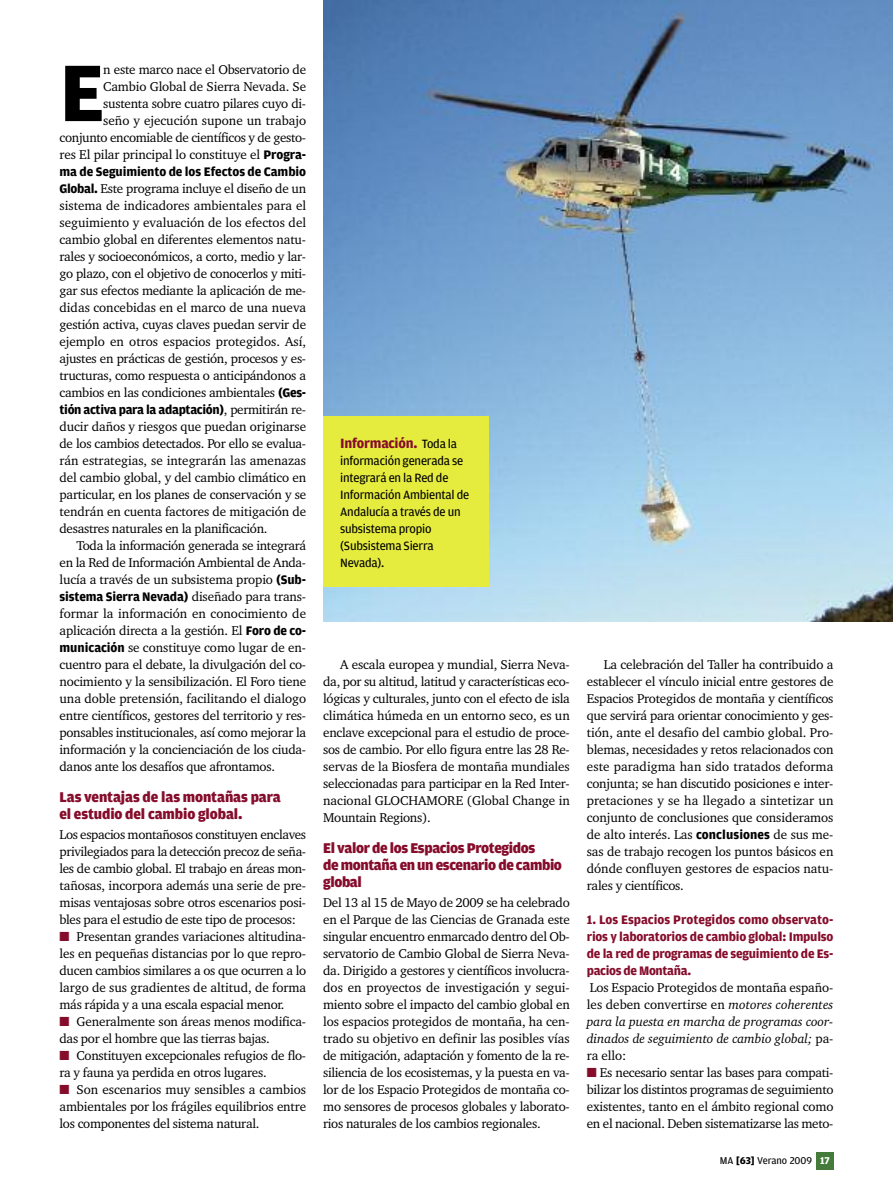
<style>
.page{position:relative;width:893px;height:1191px;background:#fff}
.page>*{position:absolute;margin:0;border:0;box-sizing:border-box;transform-origin:0 0}
.t1{font:700 84.9px "Amplitude";color:#000}
.t2{font:900 15px/17px "Amplitude";letter-spacing:-.025em;color:#850c2b}
.t3{font:900 15px/17px "Amplitude";letter-spacing:-.005em;color:#850c2b}
.t4{font:700 14.25px "Amplitude";letter-spacing:-.02em;color:#850c2b}
.t5{font:13.2px/17px "Charter BT";letter-spacing:-.02em;color:#000;text-align:justify}
.t6{font:italic 13.2px/17px "Charter BT";letter-spacing:-.005em;color:#000;text-align:justify}
.t7{font:700 13.2px/17px "Amplitude";letter-spacing:-.02em;color:#850c2b;text-align:justify}
.t8{font:700 13.2px "Amplitude";letter-spacing:-.01em;color:#000}
.t9{font:12.75px/17px "Amplitude";letter-spacing:-.015em;color:#000}
.t10{font:10.5px "Amplitude";letter-spacing:-.005em;color:#000}
.s1{font-family:"Amplitude";font-weight:700}
.s2{font-family:"Charter BT";font-weight:400}
.s3{color:#850c2b}
.s4{font-weight:400;font-size:12.75px;color:#000}
.s5{font-style:normal}
.s6{font-weight:700}
.s7{font-weight:700;color:#fff}
</style>
<div class="page">
<div style="left:816px;top:1152px;width:17px;height:17px;background:#457b3a"></div>
<img style="left:323px;top:0;width:570px;height:621px">
<div style="left:323px;top:417px;width:166px;height:170px;background:#e6ec3e"></div>
<p class="t5" style="left:60px;top:62px;width:248px;text-align:right">n este marco nace el Observatorio de Cambio Global de Sierra Nevada. Se sustenta sobre cuatro pilares cuyo di-<br>seño y ejecución supone un trabajo conjunto encomiable de científicos y de gesto&shy;res El pilar principal lo constituye el <span class="s1">Progra-</span></p>
<p class="t8" style="left:60px;top:163px;width:248px">ma de Seguimiento de los Efectos de Cambio</p>
<p class="t5" style="left:60px;top:181px;width:248px"><span class="s1">Global.</span> Este programa incluye el diseño de un sistema de indicadores ambientales para el seguimiento y evaluación de los efectos del cambio global en diferentes elementos natu&shy;rales y socioeconómicos, a corto, medio y lar&shy;go plazo, con el objetivo de conocerlos y miti&shy;gar sus efectos mediante la aplicación de me&shy;didas concebidas en el marco de una nueva gestión activa, cuyas claves puedan servir de ejemplo en otros espacios protegidos. Así, ajustes en prácticas de gestión, procesos y es&shy;tructuras, como respuesta o anticipándonos a cambios en las condiciones ambientales <span class="s1">(Ges-</span></p>
<p class="t8" style="left:60px;top:401px;width:248px">tión activa para la adaptación)<span class="s2">, permitirán re-</span></p>
<p class="t5" style="left:60px;top:419px;width:248px">ducir daños y riesgos que puedan originarse de los cambios detectados. Por ello se evalua&shy;rán estrategias, se integrarán las amenazas del cambio global, y del cambio climático en particular, en los planes de conservación y se tendrán en cuenta factores de mitigación de desastres naturales en la planificación.</p>
<p class="t5" style="left:60px;top:538px;width:248px;text-indent:17px">Toda la información generada se integrará en la Red de Información Ambiental de Anda&shy;lucía a través de un subsistema propio <span class="s1">(Sub-</span></p>
<p class="t8" style="left:60px;top:589px;width:248px">sistema Sierra Nevada) <span class="s2">diseñado para trans-</span></p>
<p class="t5" style="left:60px;top:606px;width:248px">formar la información en conocimiento de aplicación directa a la gestión. El <span class="s1">Foro de co&shy;municación</span> se constituye como lugar de en&shy;cuentro para el debate, la divulgación del co&shy;nocimiento y la sensibilización. El Foro tiene una doble pretensión, facilitando el dialogo entre científicos, gestores del territorio y res&shy;ponsables institucionales, así como mejorar la información y la concienciación de los ciuda&shy;danos ante los desafíos que afrontamos.</p>
<p class="t3" style="left:60px;top:788px;width:223px">Las ventajas de las montañas para el estudio del cambio global.</p>
<p class="t5" style="left:60px;top:827px;width:248px">Los espacios montañosos constituyen enclaves privilegiados para la detección precoz de seña&shy;les de cambio global. El trabajo en áreas mon&shy;tañosas, incorpora además una serie de pre&shy;misas ventajosas sobre otros escenarios posi&shy;bles para el estudio de este tipo de procesos:</p>
<p class="t5" style="left:60px;top:929px;width:248px"><span class="s3">■</span> Presentan grandes variaciones altitudina&shy;les en pequeñas distancias por lo que repro&shy;ducen cambios similares a os que ocurren a lo largo de sus gradientes de altitud, de forma más rápida y a una escala espacial menor.</p>
<p class="t5" style="left:60px;top:1014px;width:248px"><span class="s3">■</span> Generalmente son áreas menos modifica&shy;das por el hombre que las tierras bajas.</p>
<p class="t5" style="left:60px;top:1048px;width:248px"><span class="s3">■</span> Constituyen excepcionales refugios de flo&shy;ra y fauna ya perdida en otros lugares.</p>
<p class="t5" style="left:60px;top:1082px;width:248px"><span class="s3">■</span> Son escenarios muy sensibles a cambios ambientales por los frágiles equilibrios entre los componentes del sistema natural.</p>
<h1 class="t1" style="left:60px;top:42px;width:47px">E</h1>
<p class="t4" style="left:340px;top:434px;width:118px">Información. <span class="s4">Toda la</span></p>
<p class="t9" style="left:340px;top:452px;width:131px">información generada se integrará en la Red de<br>Información Ambiental de<br>Andalucía a través de un subsistema propio (Subsistema Sierra<br>Nevada).</p>
<p class="t5" style="left:323px;top:657px;width:248px;text-indent:17px">A escala europea y mundial, Sierra Neva&shy;da, por su altitud, latitud y características eco&shy;lógicas y culturales, junto con el efecto de isla climática húmeda en un entorno seco, es un enclave excepcional para el estudio de proce&shy;sos de cambio. Por ello figura entre las 28 Re&shy;servas de la Biosfera de montaña mundiales seleccionadas para participar en la Red Inter&shy;nacional GLOCHAMORE (Global Change in Mountain Regions).</p>
<p class="t2" style="left:323px;top:839px;width:240px">El valor de los Espacios Protegidos<br>de montaña en un escenario de cambio global</p>
<p class="t5" style="left:323px;top:895px;width:248px">Del 13 al 15 de Mayo de 2009 se ha celebrado en el Parque de las Ciencias de Granada este singular encuentro enmarcado dentro del Ob&shy;servatorio de Cambio Global de Sierra Neva&shy;da. Dirigido a gestores y científicos involucra&shy;dos en proyectos de investigación y segui&shy;miento sobre el impacto del cambio global en los espacios protegidos de montaña, ha cen&shy;trado su objetivo en definir las posibles vías de mitigación, adaptación y fomento de la re&shy;siliencia de los ecosistemas, y la puesta en va&shy;lor de los Espacio Protegidos de montaña co&shy;mo sensores de procesos globales y laborato&shy;rios naturales de los cambios regionales.</p>
<p class="t5" style="left:587px;top:657px;width:248px;text-indent:17px">La celebración del Taller ha contribuido a establecer el vínculo inicial entre gestores de Espacios Protegidos de montaña y científicos que servirá para orientar conocimiento y ges&shy;tión, ante el desafio del cambio global. Pro&shy;blemas, necesidades y retos relacionados con este paradigma han sido tratados deforma conjunta; se han discutido posiciones e inter&shy;pretaciones y se ha llegado a sintetizar un conjunto de conclusiones que consideramos de alto interés. Las <span class="s1">conclusiones</span> de sus me&shy;sas de trabajo recogen los puntos básicos en dónde confluyen gestores de espacios natu&shy;rales y científicos.</p>
<p class="t7" style="left:587px;top:911px;width:248px">1. Los Espacios Protegidos como observato&shy;rios y laboratorios de cambio global: Impulso de la red de programas de seguimiento de Es&shy;pacios de Montaña.</p>
<p class="t6" style="left:587px;top:980px;width:248px"><span class="s5">Los Espacio Protegidos de montaña españo&shy;les deben convertirse en</span> motores coherentes para la puesta en marcha de programas coor&shy;dinados de seguimiento de cambio global; <span class="s5">pa&shy;ra ello:</span></p>
<p class="t5" style="left:587px;top:1065px;width:248px"><span class="s3">■</span> Es necesario sentar las bases para compati&shy;bilizar los distintos programas de seguimiento existentes, tanto en el ámbito regional como en el nacional. Deben sistematizarse las meto-</p>
<p class="t10" style="left:720px;top:1154px;width:111px">MA <span class="s6">[63]</span> Verano 2009 <span class="s7">17</span></p>
</div>
